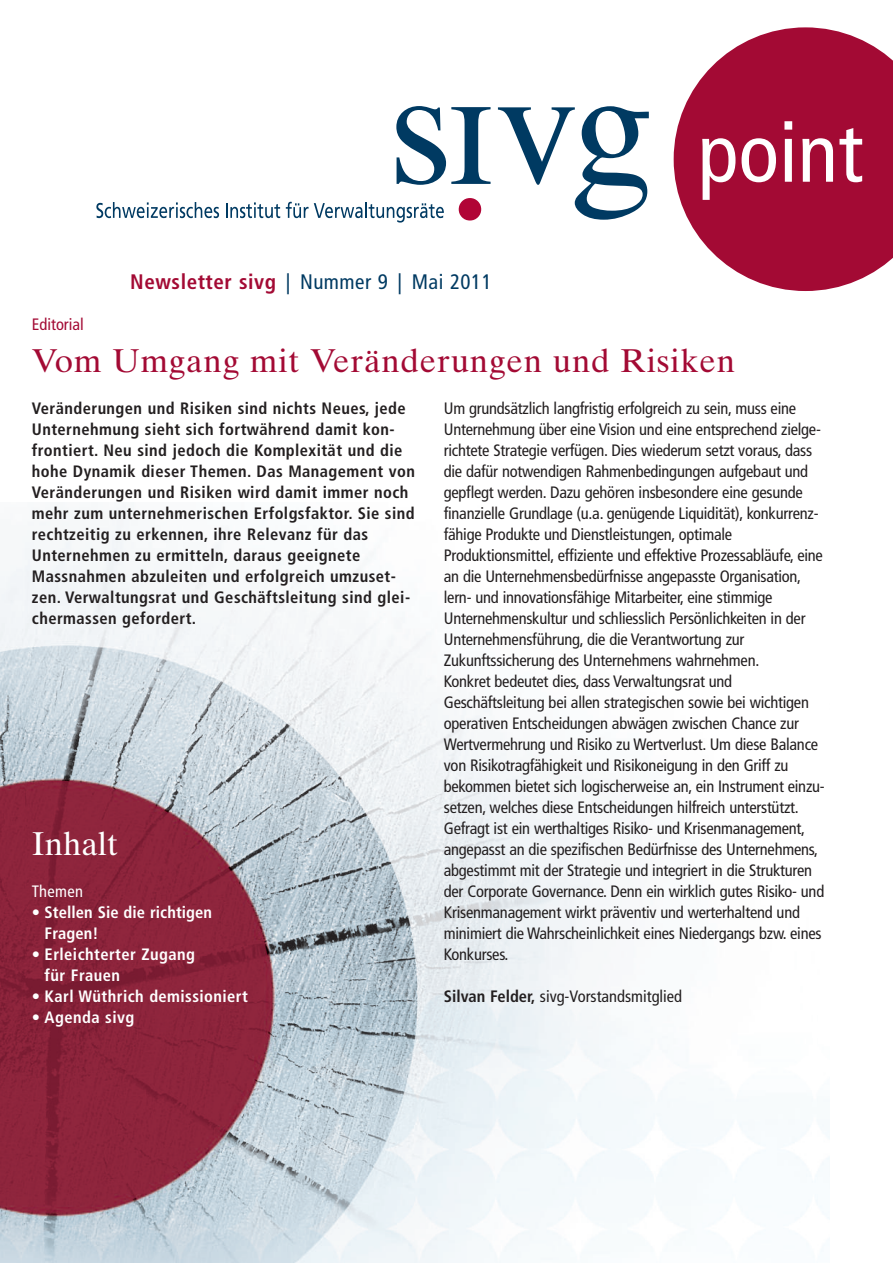
<style>
.page{position:relative;width:893px;height:1263px;background:#fff}
.page>*{position:absolute;margin:0;border:0;box-sizing:border-box;transform-origin:0 0}
.t1{font:condensed 84px "Frutiger";color:#fff}
.t2{font:33px "Times Ten";letter-spacing:.025em;color:#a30a34}
.t3{font:33px "Times Ten";color:#fff}
.t4{font:condensed 21px "Frutiger";letter-spacing:.025em;color:#003a62}
.t5{font:condensed 16.5px/21px "Frutiger";letter-spacing:-.015em;color:#231f20}
.t6{font:700 condensed 16.5px/21px "Frutiger";letter-spacing:.025em;color:#231f20}
.t7{font:700 condensed 16.5px/21px "Frutiger";letter-spacing:.025em;color:#fff}
.t8{font:700 condensed 16.5px/21px "Frutiger";letter-spacing:.005em;color:#fff}
.t9{font:condensed 16.5px "Frutiger";color:#a30a34}
.t10{font:condensed 16.5px "Frutiger";letter-spacing:.025em;color:#fff}
.s1{font-weight:700;color:#a30a34}
.s2{font-weight:700}
</style>
<div class="page">
<img style="left:0;top:505px;width:829px;height:758px">
<svg style="left:459px;top:198px;width:22px;height:22px"></svg>
<svg style="left:96px;top:202px;width:123px;height:16px"></svg>
<svg style="left:226px;top:202px;width:54px;height:16px"></svg>
<svg style="left:286px;top:202px;width:158px;height:21px"></svg>
<svg style="left:396px;top:106px;width:95px;height:79px"></svg>
<svg style="left:498px;top:106px;width:151px;height:114px"></svg>
<svg style="left:674px;top:27px;width:219px;height:264px;fill:#a30a34"></svg>
<p class="t9" style="left:32px;top:318px;width:53px">Editorial</p>
<p class="t4" style="left:130px;top:273px;width:363px"><span class="s1">Newsletter sivg</span> | Nummer 9 | Mai 2011</p>
<h1 class="t1" style="left:698px;top:119px;width:166px">point</h1>
<h2 class="t2" style="left:32px;top:349px;width:705px">Vom Umgang mit Veränderungen und Risiken</h2>
<p class="t5" style="left:444px;top:399px;width:382px">Um grundsätzlich langfristig erfolgreich zu sein, muss eine Unternehmung über eine Vision und eine entsprechend zielge&shy;richtete Strategie verfügen. Dies wiederum setzt voraus, dass die dafür notwendigen Rahmenbedingungen aufgebaut und gepflegt werden. Dazu gehören insbesondere eine gesunde finanzielle Grundlage (u.a. genügende Liquidität), konkurrenz&shy;fähige Produkte und Dienstleistungen, optimale Produktionsmittel, effiziente und effektive Prozessabläufe, eine an die Unternehmensbedürfnisse angepasste Organisation, lern- und innovationsfähige Mitarbeiter, eine stimmige Unternehmenskultur und schliesslich Persönlichkeiten in der Unternehmensführung, die die Verantwortung zur Zukunftssicherung des Unternehmens wahrnehmen.<br>Konkret bedeutet dies, dass Verwaltungsrat und Geschäftsleitung bei allen strategischen sowie bei wichtigen operativen Entscheidungen abwägen zwischen Chance zur Wertvermehrung und Risiko zu Wertverlust. Um diese Balance von Risikotragfähigkeit und Risikoneigung in den Griff zu bekommen bietet sich logischerweise an, ein Instrument einzu&shy;setzen, welches diese Entscheidungen hilfreich unterstützt.<br>Gefragt ist ein werthaltiges Risiko- und Krisenmanagement, angepasst an die spezifischen Bedürfnisse des Unternehmens, abgestimmt mit der Strategie und integriert in die Strukturen der Corporate Governance. Denn ein wirklich gutes Risiko- und Krisenmanagement wirkt präventiv und werterhaltend und minimiert die Wahrscheinlichkeit eines Niedergangs bzw. eines Konkurses.</p>
<p class="t5" style="left:444px;top:987px;width:240px"><span class="s2">Silvan Felder,</span> sivg-Vorstandsmitglied</p>
<p class="t6" style="left:32px;top:399px;width:385px">Veränderungen und Risiken sind nichts Neues, jede Unternehmung sieht sich fortwährend damit kon&shy;frontiert. Neu sind jedoch die Komplexität und die hohe Dynamik dieser Themen. Das Management von Veränderungen und Risiken wird damit immer noch mehr zum unternehmerischen Erfolgsfaktor. Sie sind rechtzeitig zu erkennen, ihre Relevanz für das Unternehmen zu ermitteln, daraus geeignete Massnahmen abzuleiten und erfolgreich umzuset&shy;zen. Verwaltungsrat und Geschäftsleitung sind glei&shy;chermassen gefordert.</p>
<h2 class="t3" style="left:32px;top:831px;width:88px">Inhalt</h2>
<p class="t10" style="left:32px;top:885px;width:53px">Themen</p>
<p class="t8" style="left:45px;top:903px;width:169px;text-indent:-13px">• Stellen Sie die richtigen<br>Fragen!</p>
<p class="t7" style="left:45px;top:945px;width:152px;text-indent:-13px">• Erleichterter Zugang für Frauen</p>
<p class="t7" style="left:32px;top:987px;width:218px">• Karl Wüthrich demissioniert</p>
<p class="t7" style="left:32px;top:1008px;width:104px">• Agenda sivg</p>
</div>
